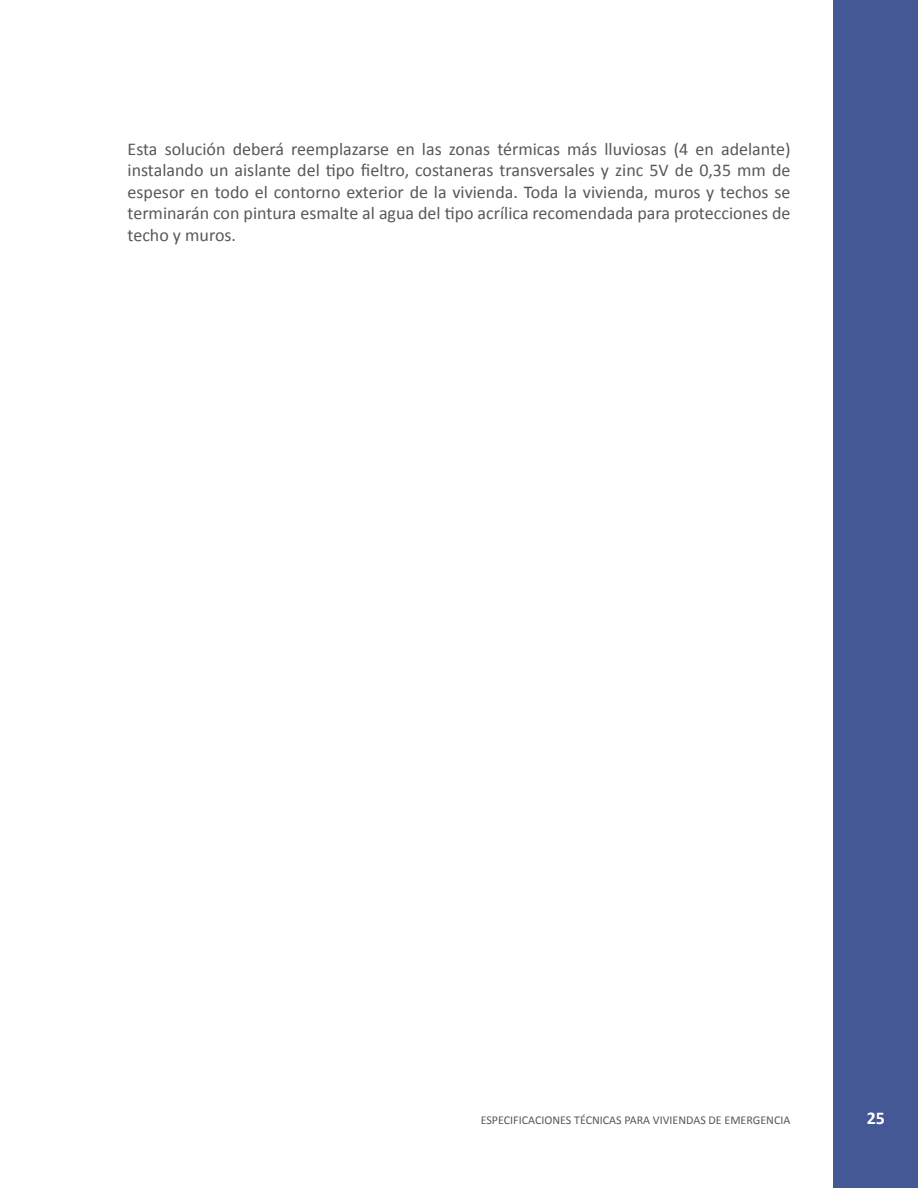
<style>
.page{position:relative;width:918px;height:1188px;background:#fff}
.page>*{position:absolute;margin:0;border:0;box-sizing:border-box;transform-origin:0 0}
.t1{font:18px/21.6px "Calibri";color:#57585a;text-align:justify}
.t2{font:700 18px "Calibri";color:#fff}
.t3{font:12px "Calibri";color:#57585a}
</style>
<div class="page">
<div style="left:833px;top:0;width:85px;height:1188px;background:#445896"></div>
<p class="t1" style="left:128px;top:138px;width:664px">Esta solución deberá reemplazarse en las zonas térmicas más lluviosas (4 en adelante) instalando un aislante del tipo fieltro, costaneras transversales y zinc 5V de 0,35 mm de espesor en todo el contorno exterior de la vivienda. Toda la vivienda, muros y techos se terminarán con pintura esmalte al agua del tipo acrílica recomendada para protecciones de techo y muros.</p>
<p class="t3" style="left:481px;top:1113px;width:311px">ESPECIFICACIONES TÉCNICAS PARA VIVIENDAS DE EMERGENCIA</p>
<p class="t2" style="left:867px;top:1107px;width:20px">25</p>
</div>
